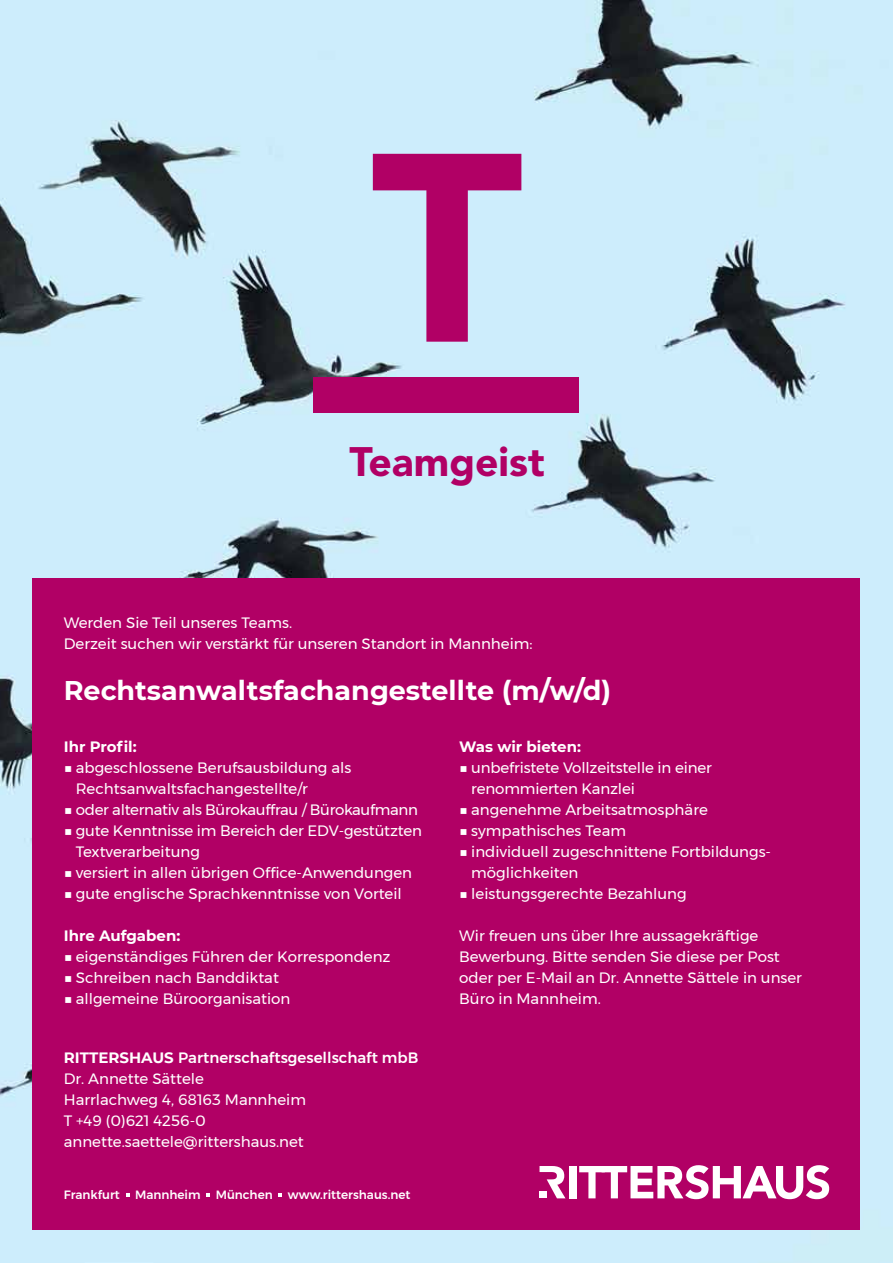
<style>
.page{position:relative;width:893px;height:1263px;background:#fff}
.page>*{position:absolute;margin:0;border:0;box-sizing:border-box;transform-origin:0 0}
.t1{font:900 265.35px "Avenir LT Std";color:#b10065}
.t2{font:900 40.8px "Avenir LT Std";color:#b10065}
.t3{font:700 27px "Montserrat";color:#fff}
.t4{font:15px/21px "Montserrat";color:#fff}
.t5{font:15px "Montserrat";letter-spacing:-.02em;color:#fff}
.t6{font:700 15px "Montserrat";color:#fff}
.t7{font:500 12px "Montserrat";color:#fff}
.s1{font-weight:700}
.s2{font-weight:500}
</style>
<div class="page">
<img style="left:0;top:0;width:893px;height:1263px">
<div style="left:313px;top:378px;width:266px;height:35px;background:#b10065"></div>
<div style="left:33px;top:578px;width:827px;height:651px;background:#b10065"></div>
<svg style="left:126px;top:1193px;width:3px;height:4px"></svg>
<svg style="left:206px;top:1193px;width:4px;height:4px"></svg>
<svg style="left:279px;top:1193px;width:3px;height:4px"></svg>
<div style="left:569px;top:1166px;width:7px;height:32px;background:#fff"></div>
<svg style="left:579px;top:1165px;width:250px;height:34px"></svg>
<svg style="left:539px;top:1166px;width:26px;height:32px"></svg>
<div style="left:539px;top:1191px;width:8px;height:7px;background:#fff"></div>
<h1 class="t1" style="left:371px;top:89px;width:154px">T</h1>
<h2 class="t2" style="left:350px;top:437px;width:197px">Teamgeist</h2>
<p class="t4" style="left:64px;top:612px;width:470px">Werden Sie Teil unseres Teams.<br>Derzeit suchen wir verstärkt für unseren Standort in Mannheim:</p>
<h3 class="t3" style="left:64px;top:671px;width:549px">Rechtsanwaltsfachangestellte (m/w/d)</h3>
<p class="t6" style="left:64px;top:735px;width:74px">Ihr Profil:</p>
<p class="t4" style="left:76px;top:756px;width:277px;text-indent:-12px">■ abgeschlossene Berufsausbildung als<br>Rechtsanwaltsfachangestellte/r</p>
<p class="t5" style="left:64px;top:798px;width:356px">■ oder alternativ als Bürokauffrau / Bürokaufmann</p>
<p class="t4" style="left:76px;top:819px;width:348px;text-indent:-12px">■ gute Kenntnisse im Bereich der EDV-gestützten<br>Textverarbeitung</p>
<p class="t4" style="left:64px;top:861px;width:350px">■ versiert in allen übrigen Office-Anwendungen</p>
<p class="t4" style="left:64px;top:882px;width:339px">■ gute englische Sprachkenntnisse von Vorteil</p>
<p class="t6" style="left:64px;top:924px;width:118px">Ihre Aufgaben:</p>
<p class="t4" style="left:64px;top:945px;width:328px">■ eigenständiges Führen der Korrespondenz</p>
<p class="t4" style="left:64px;top:966px;width:217px">■ Schreiben nach Banddiktat</p>
<p class="t4" style="left:64px;top:987px;width:228px">■ allgemeine Büroorganisation</p>
<p class="t4" style="left:64px;top:1047px;width:356px"><span class="s1">RITTERSHAUS</span> <span class="s2">Partnerschaftsgesellschaft mbB<br></span>Dr. Annette Sättele<br>Harrlachweg 4, 68163 Mannheim<br>T +49 (0)621 4256-0 annette.saettele@rittershaus.net</p>
<p class="t7" style="left:64px;top:1185px;width:58px">Frankfurt</p>
<p class="t7" style="left:135px;top:1185px;width:67px">Mannheim</p>
<p class="t7" style="left:216px;top:1185px;width:59px">München</p>
<p class="t7" style="left:288px;top:1185px;width:124px">www.rittershaus.net</p>
<p class="t6" style="left:459px;top:735px;width:123px">Was wir bieten:</p>
<p class="t4" style="left:471px;top:756px;width:242px;text-indent:-12px">■ unbefristete Vollzeitstelle in einer renommierten Kanzlei</p>
<p class="t4" style="left:459px;top:798px;width:250px">■ angenehme Arbeitsatmosphäre</p>
<p class="t4" style="left:459px;top:819px;width:168px">■ sympathisches Team</p>
<p class="t4" style="left:471px;top:840px;width:301px;text-indent:-12px">■ individuell zugeschnittene Fortbildungs&shy;möglichkeiten</p>
<p class="t4" style="left:459px;top:882px;width:229px">■ leistungsgerechte Bezahlung</p>
<p class="t4" style="left:459px;top:924px;width:344px">Wir freuen uns über Ihre aussagekräftige Bewerbung. Bitte senden Sie diese per Post oder per E-Mail an Dr. Annette Sättele in unser Büro in Mannheim.</p>
</div>
